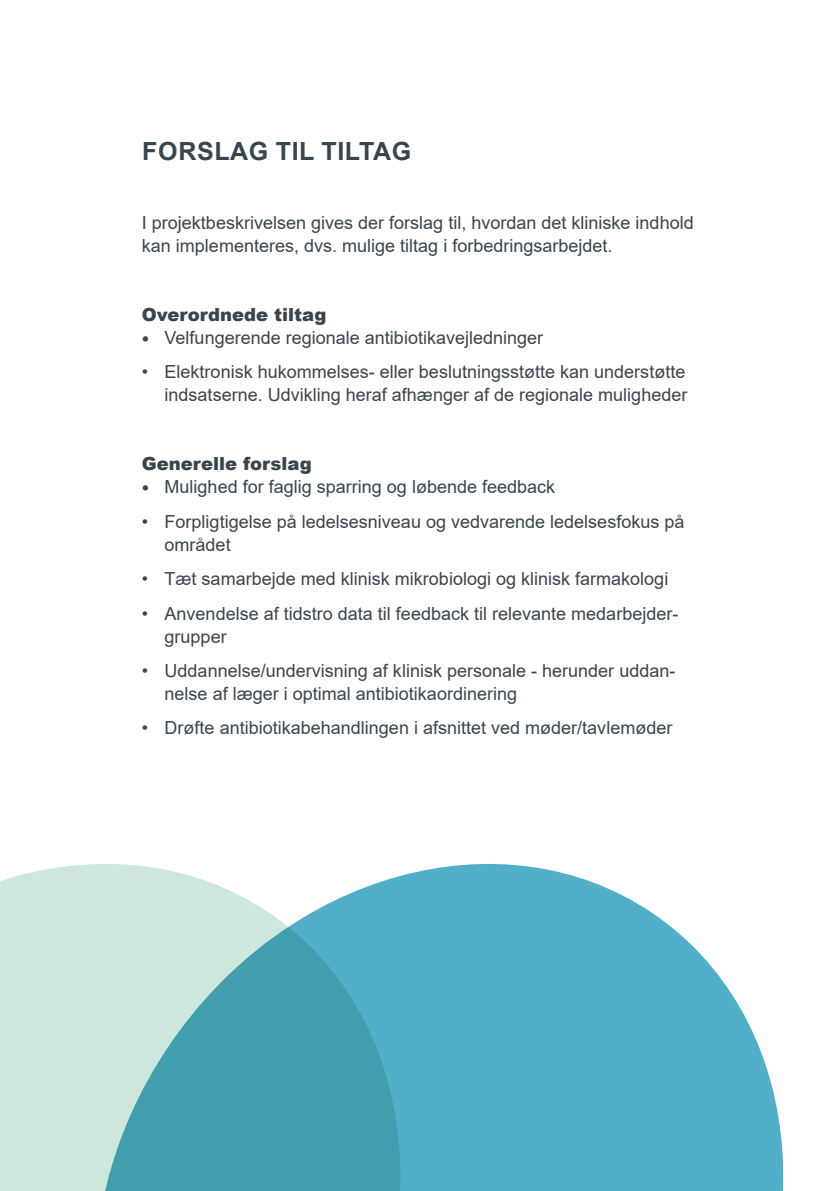
<style>
.page{position:relative;width:840px;height:1191px;background:#fff}
.page>*{position:absolute;margin:0;border:0;box-sizing:border-box;transform-origin:0 0}
.t1{font:700 25px "Arial";letter-spacing:.025em;color:#38454e}
.t2{font:18px/23px "Arial";color:#38454e}
.t3{font:900 18px "Arial";color:#38454e}
.s1{font-family:"Mari";font-weight:300}
</style>
<div class="page">
<svg style="left:444px;top:863px;width:340px;height:328px;fill:#51afc9"></svg>
<svg style="left:0;top:864px;width:444px;height:327px;background:#89c5ca"></svg>
<h1 class="t1" style="left:142px;top:134px;width:270px">FORSLAG TIL TILTAG</h1>
<p class="t2" style="left:142px;top:211px;width:553px">I projektbeskrivelsen gives der forslag til, hvordan det kliniske indhold kan implementeres, dvs. mulige tiltag i forbedringsarbejdet.</p>
<p class="t3" style="left:142px;top:301px;width:186px">Overordnede tiltag</p>
<p class="t2" style="left:142px;top:326px;width:402px"><span class="s1">•</span> Velfungerende regionale antibiotikavejledninger</p>
<p class="t2" style="left:142px;top:360px;width:546px;text-align:right">• Elektronisk hukommelses- eller beslutningsstøtte kan understøtte indsatserne. Udvikling heraf afhænger af de regionale muligheder</p>
<p class="t3" style="left:142px;top:451px;width:171px">Generelle forslag</p>
<p class="t2" style="left:142px;top:475px;width:414px"><span class="s1">•</span> Mulighed for faglig sparring og løbende feedback</p>
<p class="t2" style="left:164px;top:510px;width:521px;text-indent:-23px">• Forpligtigelse på ledelsesniveau og vedvarende ledelsesfokus på området</p>
<p class="t2" style="left:142px;top:567px;width:527px">• Tæt samarbejde med klinisk mikrobiologi og klinisk farmakologi</p>
<p class="t2" style="left:164px;top:601px;width:515px;text-indent:-23px">• Anvendelse af tidstro data til feedback til relevante medarbejder&shy;grupper</p>
<p class="t2" style="left:164px;top:659px;width:512px;text-indent:-23px">• Uddannelse/undervisning af klinisk personale - herunder uddan&shy;nelse af læger i optimal antibiotikaordinering</p>
<p class="t2" style="left:142px;top:716px;width:531px">• Drøfte antibiotikabehandlingen i afsnittet ved møder/tavlemøder</p>
</div>
